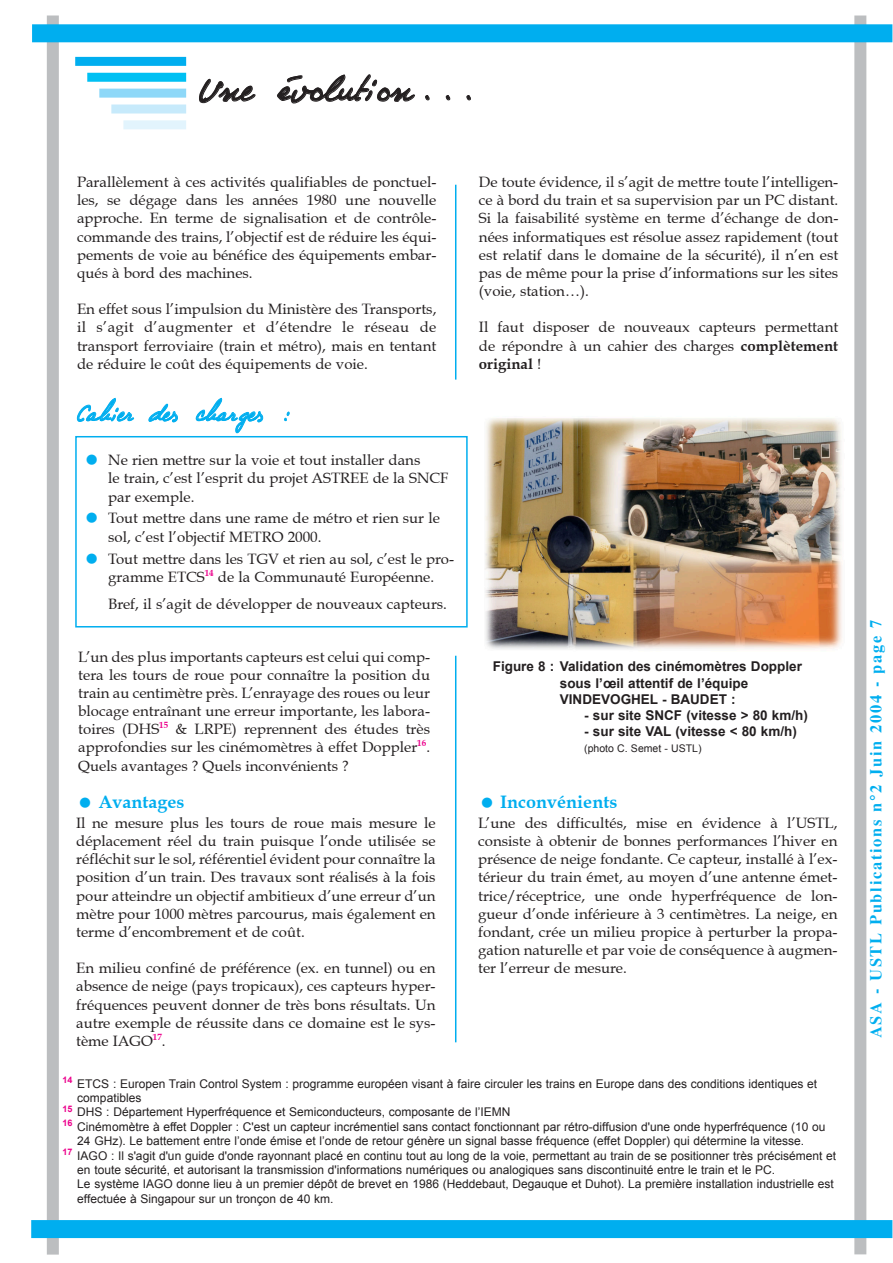
<style>
.page{position:relative;width:893px;height:1263px;background:#fff}
.page>*{position:absolute;margin:0;border:0;box-sizing:border-box;transform-origin:0 0}
.t1{font:24px "MATY";color:#231f20}
.t2{font:700 18px "Book Antiqua";color:#00aeef}
.t3{font:700 16.5px "Times";letter-spacing:.1em;color:#00aeef}
.t4{font:15px/18.1px "Book Antiqua";color:#231f20;text-align:justify}
.t5{font:15px "MATY";color:#00aeef}
.t6{font:700 13.5px/16.2px "Arial";color:#231f20}
.t7{font:12px "Arial";color:#231f20}
.t8{font:10.5px "Arial";color:#231f20}
.s1{font-weight:700}
</style>
<div class="page">
<div style="left:47px;top:16px;width:12px;height:1239px;background:#bcbec0"></div>
<div style="left:854px;top:16px;width:12px;height:1238px;background:#bcbec0"></div>
<div style="left:31px;top:1220px;width:861px;height:18px;background:#00aeef"></div>
<div style="left:32px;top:24px;width:860px;height:18px;background:#00aeef"></div>
<div style="left:123px;top:120px;width:63px;height:9px;background:#e2f4fd"></div>
<div style="left:111px;top:105px;width:75px;height:9px;background:#c7eafb"></div>
<div style="left:99px;top:89px;width:87px;height:9px;background:#8ed8f8"></div>
<div style="left:87px;top:73px;width:99px;height:9px;background:#00c0f3"></div>
<div style="left:75px;top:57px;width:111px;height:9px;background:#00aeef"></div>
<hr style="left:455px;top:185px;width:1px;height:195px;background:#00aeef">
<div style="left:75px;top:436px;width:392px;height:192px;border:2px solid #00aeef"></div>
<img style="left:485px;top:418px;width:357px;height:231px">
<hr style="left:455px;top:656px;width:1px;height:386px;background:#00aeef">
<h1 class="t1" style="left:198px;top:75px;width:279px">Une évolution...</h1>
<p class="t4" style="left:77px;top:173px;width:361px">Parallèlement à ces activités qualifiables de ponctuel&shy;les, se dégage dans les années 1980 une nouvelle approche. En terme de signalisation et de contrôle&shy;commande des trains, l’objectif est de réduire les équi&shy;pements de voie au bénéfice des équipements embar&shy;qués à bord des machines.</p>
<p class="t4" style="left:77px;top:300px;width:361px">En effet sous l’impulsion du Ministère des Transports, il s’agit d’augmenter et d’étendre le réseau de transport ferroviaire (train et métro), mais en tentant de réduire le coût des équipements de voie.</p>
<p class="t5" style="left:76px;top:405px;width:216px">Cahier des charges :</p>
<p class="t4" style="left:479px;top:173px;width:361px">De toute évidence, il s’agit de mettre toute l’intelligen&shy;ce à bord du train et sa supervision par un PC distant.<br>Si la faisabilité système en terme d’échange de don&shy;nées informatiques est résolue assez rapidement (tout est relatif dans le domaine de la sécurité), il n’en est pas de même pour la prise d’informations sur les sites (voie, station…).</p>
<p class="t4" style="left:479px;top:319px;width:361px">Il faut disposer de nouveaux capteurs permettant de répondre à un cahier des charges <span class="s1">complètement original</span> !</p>
<p class="t4" style="left:108px;top:451px;width:342px;text-align:left">Ne rien mettre sur la voie et tout installer dans<br>le train, c’est l’esprit du projet ASTREE de la SNCF par exemple.</p>
<p class="t4" style="left:108px;top:509px;width:333px;line-height:18.8px">Tout mettre dans une rame de métro et rien sur le sol, c’est l’objectif METRO 2000.</p>
<p class="t4" style="left:108px;top:549px;width:347px;line-height:18.8px">Tout mettre dans les TGV et rien au sol, c’est le pro&shy;gramme ETCS<sup>14</sup> de la Communauté Européenne.</p>
<p class="t4" style="left:108px;top:595px;width:340px">Bref, il s’agit de développer de nouveaux capteurs.</p>
<p class="t4" style="left:78px;top:648px;width:353px">L’un des plus importants capteurs est celui qui comp&shy;tera les tours de roue pour connaître la position du train au centimètre près. L’enrayage des roues ou leur blocage entraînant une erreur importante, les labora&shy;toires (DHS<sup>15</sup> &amp; LRPE) reprennent des études très approfondies sur les cinémomètres à effet Doppler<sup>16</sup>.<br>Quels avantages ? Quels inconvénients ?</p>
<p class="t6" style="left:560px;top:659px;width:243px;text-indent:-67px">Figure 8 : Validation des cinémomètres Doppler sous l’oeil attentif de l’équipe<br>VINDEVOGHEL - BAUDET :</p>
<p class="t6" style="left:584px;top:707px;width:225px">- sur site SNCF (vitesse &gt; 80 km/h)</p>
<p class="t6" style="left:584px;top:723px;width:214px">- sur site VAL (vitesse &lt; 80 km/h)</p>
<p class="t8" style="left:584px;top:743px;width:119px">(photo C. Semet - USTL)</p>
<p class="t2" style="left:98px;top:792px;width:88px">Avantages</p>
<p class="t4" style="left:76px;top:814px;width:361px">Il ne mesure plus les tours de roue mais mesure le déplacement réel du train puisque l’onde utilisée se réfléchit sur le sol, référentiel évident pour connaître la position d’un train. Des travaux sont réalisés à la fois pour atteindre un objectif ambitieux d’une erreur d’un mètre pour 1000 mètres parcourus, mais également en terme d’encombrement et de coût.</p>
<p class="t4" style="left:76px;top:959px;width:361px">En milieu confiné de préférence (ex. en tunnel) ou en absence de neige (pays tropicaux), ces capteurs hyper&shy;fréquences peuvent donner de très bons résultats. Un autre exemple de réussite dans ce domaine est le sys&shy;tème IAGO<sup>17</sup>.</p>
<p class="t2" style="left:500px;top:792px;width:118px">Inconvénients</p>
<p class="t4" style="left:478px;top:814px;width:361px">L’une des difficultés, mise en évidence à l’USTL, consiste à obtenir de bonnes performances l’hiver en présence de neige fondante. Ce capteur, installé à l’ex&shy;térieur du train émet, au moyen d’une antenne émet&shy;trice/réceptrice, une onde hyperfréquence de lon&shy;gueur d’onde inférieure à 3 centimètres. La neige, en fondant, crée un milieu propice à perturber la propa&shy;gation naturelle et par voie de conséquence à augmen&shy;ter l’erreur de mesure.</p>
<p class="t7" style="left:62px;top:1077px;width:756px"><sup>14</sup> ETCS : Europen Train Control System : programme européen visant à faire circuler les trains en Europe dans des conditions identiques et</p>
<p class="t7" style="left:77px;top:1091px;width:66px">compatibles</p>
<p class="t7" style="left:62px;top:1106px;width:449px"><sup>15</sup> DHS : Département Hyperfréquence et Semiconducteurs, composante de l’IEMN</p>
<p class="t7" style="left:62px;top:1120px;width:764px"><sup>16</sup> Cinémomètre à effet Doppler : C'est un capteur incrémentiel sans contact fonctionnant par rétro-diffusion d'une onde hyperfréquence (10 ou</p>
<p class="t7" style="left:77px;top:1134px;width:728px">24 GHz). Le battement entre l’onde émise et l’onde de retour génère un signal basse fréquence (effet Doppler) qui détermine la vitesse.</p>
<p class="t7" style="left:62px;top:1149px;width:775px"><sup>17</sup> IAGO : Il s'agit d'un guide d'onde rayonnant placé en continu tout au long de la voie, permettant au train de se positionner très précisément et</p>
<p class="t7" style="left:77px;top:1163px;width:699px">en toute sécurité, et autorisant la transmission d'informations numériques ou analogiques sans discontinuité entre le train et le PC.</p>
<p class="t7" style="left:77px;top:1178px;width:758px">Le système IAGO donne lieu à un premier dépôt de brevet en 1986 (Heddebaut, Degauque et Duhot). La première installation industrielle est</p>
<p class="t7" style="left:77px;top:1192px;width:257px">effectuée à Singapour sur un tronçon de 40 km.</p>
<p class="t3" style="left:870px;top:1038px;width:420px;rotate:-90deg">ASA - USTL Publications n°2 Juin 2004 - page 7</p>
</div>
